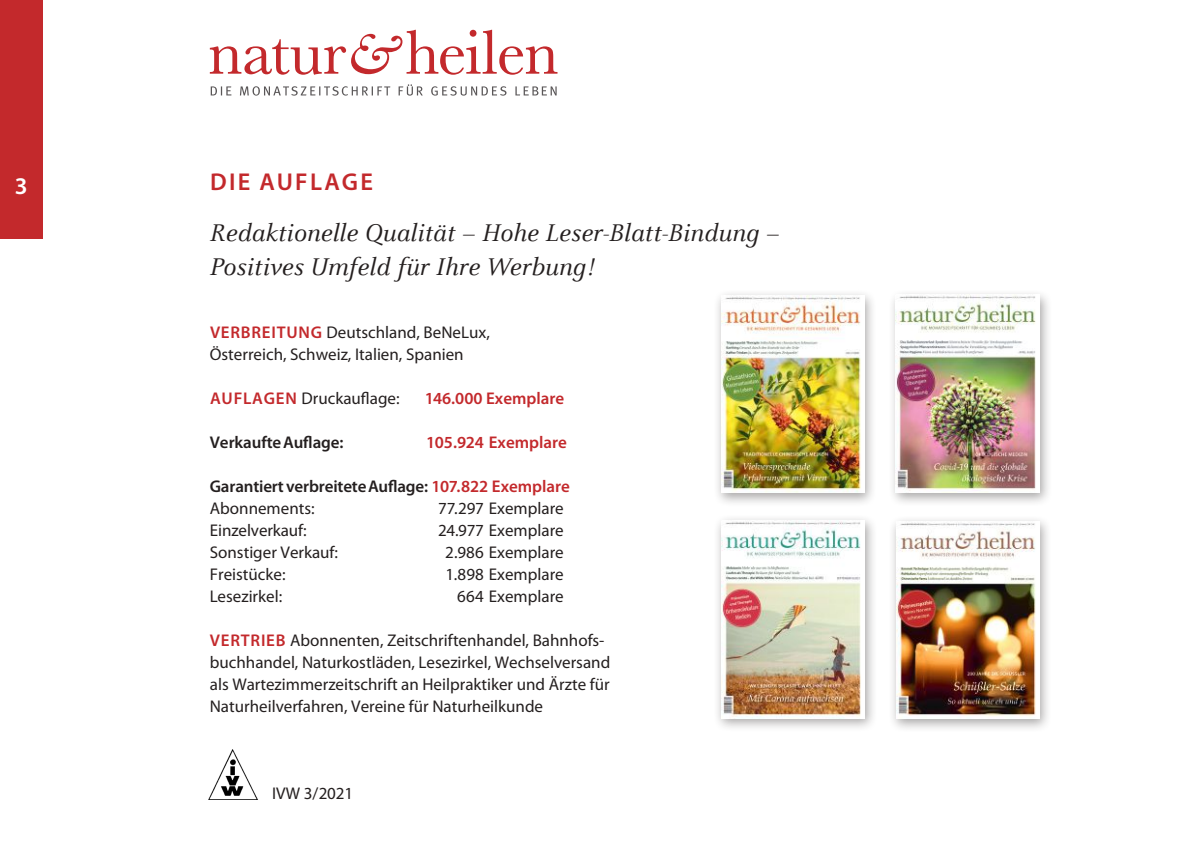
<style>
.page{position:relative;width:1191px;height:842px;background:#fff}
.page>*{position:absolute;margin:0;border:0;box-sizing:border-box;transform-origin:0 0}
.t1{font:italic 26.6px/34px "Celeste Offc";letter-spacing:.005em;color:#241f1f}
.t2{font:600 24.4px "Myriad Pro";letter-spacing:.095em;color:#c3292c}
.t3{font:600 24px "Myriad Pro";color:#fff}
.t4{font:17px/22px "Myriad Pro";color:#241f1f}
.t5{font:600 17px/22px "Myriad Pro";letter-spacing:-.01em;color:#241f1f}
.t6{font:600 17px "Myriad Pro";color:#c3292c}
.s1{font-weight:600;color:#c3292c}
.s2{color:#c3292c}
.s3{font-weight:400}
</style>
<div class="page">
<div style="left:0;top:0;width:43px;height:238px;background:#c3292c"></div>
<img style="left:208px;top:749px;width:50px;height:50px">
<svg style="left:210px;top:30px;width:347px;height:45px"></svg>
<svg style="left:211px;top:84px;width:345px;height:12px"></svg>
<div style="left:713px;top:514px;width:165px;height:219px;background:#241f1f;opacity:.4"></div>
<img style="left:721px;top:520px;width:144px;height:198px">
<div style="left:713px;top:290px;width:164px;height:217px;background:#241f1f;opacity:.4"></div>
<img style="left:721px;top:295px;width:143px;height:198px">
<div style="left:888px;top:515px;width:164px;height:217px;background:#241f1f;opacity:.4"></div>
<img style="left:896px;top:521px;width:143px;height:197px">
<div style="left:888px;top:289px;width:164px;height:218px;background:#241f1f;opacity:.4"></div>
<img style="left:896px;top:295px;width:143px;height:198px">
<h3 class="t3" style="left:15px;top:172px;width:14px">3</h3>
<h2 class="t2" style="left:210px;top:168px;width:164px">DIE AUFLAGE</h2>
<h1 class="t1" style="left:210px;top:216px;width:571px">Redaktionelle Qualität – Hohe Leser-Blatt-Bindung –<br>Positives Umfeld für Ihre Werbung!</h1>
<p class="t4" style="left:210px;top:321px;width:281px"><span class="s1">VERBREITUNG</span> Deutschland, BeNeLux,<br>Österreich, Schweiz, Italien, Spanien</p>
<p class="t4" style="left:210px;top:387px;width:191px"><span class="s1">AUFLAGEN</span> Druckauflage:</p>
<p class="t6" style="left:425px;top:389px;width:141px">146.000 Exemplare</p>
<p class="t5" style="left:210px;top:431px;width:135px">Verkaufte Auflage:</p>
<p class="t6" style="left:426px;top:433px;width:142px">105.924 Exemplare</p>
<p class="t5" style="left:210px;top:475px;width:362px">Garantiert verbreitete Auflage: <span class="s2">107.822 Exemplare<br></span><span class="s3">Abonnements:</span></p>
<p class="t4" style="left:438px;top:497px;width:127px">77.297 Exemplare</p>
<p class="t4" style="left:210px;top:519px;width:98px">Einzelverkauf:</p>
<p class="t4" style="left:438px;top:519px;width:127px">24.977 Exemplare</p>
<p class="t4" style="left:210px;top:541px;width:130px">Sonstiger Verkauf:</p>
<p class="t4" style="left:445px;top:541px;width:120px">2.986 Exemplare</p>
<p class="t4" style="left:210px;top:563px;width:77px">Freistücke:</p>
<p class="t4" style="left:445px;top:563px;width:120px">1.898 Exemplare</p>
<p class="t4" style="left:210px;top:585px;width:74px">Lesezirkel:</p>
<p class="t4" style="left:457px;top:585px;width:108px">664 Exemplare</p>
<p class="t4" style="left:210px;top:629px;width:402px"><span class="s1">VERTRIEB</span> Abonnenten, Zeitschriftenhandel, Bahnhofs&shy;buchhandel, Naturkostläden, Lesezirkel, Wechselversand als Wartezimmerzeitschrift an Heilpraktiker und Ärzte für Naturheilverfahren, Vereine für Naturheilkunde</p>
<p class="t4" style="left:272px;top:783px;width:82px">IVW 3/2021</p>
</div>
